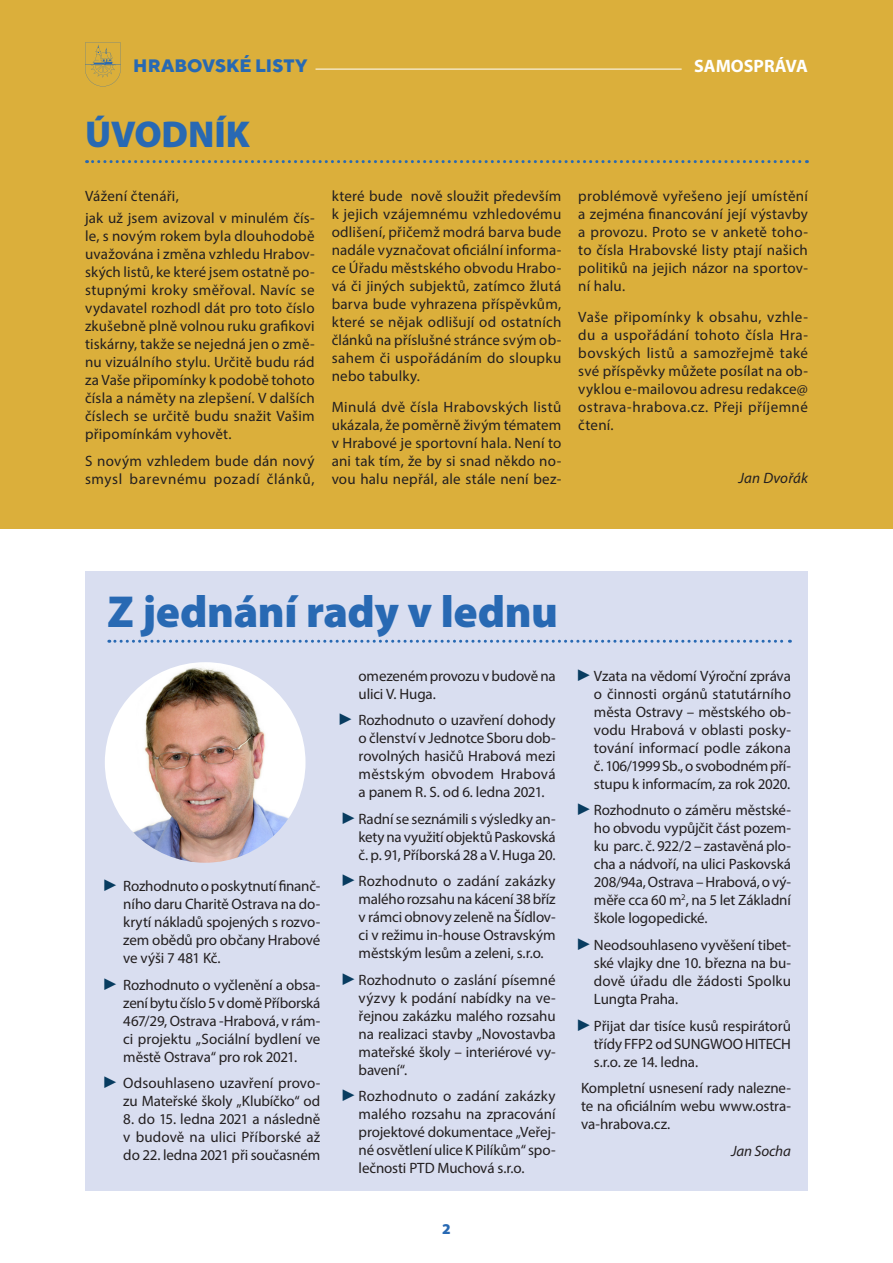
<style>
.page{position:relative;width:893px;height:1263px;background:#fff}
.page>*{position:absolute;margin:0;border:0;box-sizing:border-box;transform-origin:0 0}
.t1{font:900 45px "Myriad Pro";letter-spacing:-.01em;color:#2869b3}
.t2{font:900 37.5px "Myriad Pro";letter-spacing:-.005em;color:#2869b3}
.t3{font:800 18px "TT Norms";letter-spacing:.005em;color:#2869b3}
.t4{font:700 18px "Myriad Pro";color:#fff}
.t5{font:15px/18px "Myriad Pro";color:#231f20;text-align:justify}
.t6{font:15px/18px "Myriad Pro";letter-spacing:.04em;color:#231f20}
.t7{font:italic 15px "Myriad Pro";letter-spacing:.015em;color:#231f20}
.t8{font:italic 15px "Myriad Pro";letter-spacing:-.005em;color:#231f20}
.t9{font:900 15px "Myriad Pro";color:#2869b3}
.s1{font-family:"Times New Roman";font-size:16.5px;color:#083c60}
</style>
<div class="page">
<div style="left:85px;top:571px;width:723px;height:620px;background:#d9def0"></div>
<div style="left:0;top:0;width:893px;height:528px;background:#dbaf3b"></div>
<svg style="left:109px;top:640px;width:681px;height:3px"></svg>
<hr style="left:315px;top:69px;width:367px;height:1px;background:#fff">
<svg style="left:85px;top:43px;width:36px;height:43px"></svg>
<svg style="left:87px;top:160px;width:720px;height:3px"></svg>
<img style="left:105px;top:662px;width:201px;height:201px;border-radius:100px">
<p class="t3" style="left:133px;top:54px;width:176px">HRABOVSKÉ LISTY</p>
<p class="t4" style="left:694px;top:54px;width:115px">SAMOSPRÁVA</p>
<h2 class="t2" style="left:85px;top:113px;width:166px">ÚVODNÍK</h2>
<p class="t5" style="left:85px;top:184px;width:231px;line-height:22.2px">Vážení čtenáři,<br>jak už jsem avizoval v minulém čís-</p>
<p class="t5" style="left:85px;top:227px;width:231px">le, s novým rokem byla dlouhodobě uvažována i změna vzhledu Hrabov&shy;ských listů, ke které jsem ostatně po&shy;stupnými kroky směřoval. Navíc se vydavatel rozhodl dát pro toto číslo zkušebně plně volnou ruku grafikovi tiskárny, takže se nejedná jen o změ&shy;nu vizuálního stylu. Určitě budu rád za Vaše připomínky k podobě tohoto čísla a náměty na zlepšení. V dalších číslech se určitě budu snažit Vašim připomínkám vyhovět.</p>
<p class="t6" style="left:85px;top:451px;width:231px">S novým vzhledem bude dán nový smysl barevnému pozadí článků,</p>
<p class="t5" style="left:332px;top:187px;width:231px">které bude nově sloužit především k jejich vzájemnému vzhledovému odlišení, přičemž modrá barva bude nadále vyznačovat oficiální informa&shy;ce Úřadu městského obvodu Hrabo&shy;vá či jiných subjektů, zatímco žlutá barva bude vyhrazena příspěvkům, které se nějak odlišují od ostatních článků na příslušné stránce svým ob&shy;sahem či uspořádáním do sloupku nebo tabulky.</p>
<p class="t5" style="left:332px;top:397px;width:231px">Minulá dvě čísla Hrabovských listů ukázala, že poměrně živým tématem v Hrabové je sportovní hala. Není to ani tak tím, že by si snad někdo no&shy;vou halu nepřál, ale stále není bez-</p>
<p class="t5" style="left:578px;top:187px;width:231px">problémově vyřešeno její umístění a zejména financování její výstavby a provozu. Proto se v anketě toho&shy;to čísla Hrabovské listy ptají našich politiků na jejich názor na sportov&shy;ní halu.</p>
<p class="t5" style="left:578px;top:307px;width:231px">Vaše připomínky k obsahu, vzhle&shy;du a uspořádání tohoto čísla Hra&shy;bovských listů a samozřejmě také své příspěvky můžete posílat na ob&shy;vyklou e-mailovou adresu redakce@ ostrava-hrabova.cz. Přeji příjemné čtení.</p>
<p class="t7" style="left:738px;top:468px;width:71px">Jan Dvořák</p>
<h1 class="t1" style="left:107px;top:586px;width:452px">Z jednání rady v lednu</h1>
<p class="t5" style="left:123px;top:877px;width:199px;text-indent:-21px"><span class="s1">►</span> Rozhodnuto o poskytnutí finanč&shy;ního daru Charitě Ostrava na do&shy;krytí nákladů spojených s rozvo&shy;zem obědů pro občany Hrabové ve výši 7 481 Kč.</p>
<p class="t5" style="left:123px;top:975px;width:199px;text-indent:-21px"><span class="s1">►</span> Rozhodnuto o vyčlenění a obsa&shy;zení bytu číslo 5 v domě Příborská 467/29, Ostrava -Hrabová, v rám&shy;ci projektu „Sociální bydlení ve městě Ostrava“ pro rok 2021.</p>
<p class="t5" style="left:102px;top:1074px;width:220px;text-align:right"><span class="s1">►</span> Odsouhlaseno uzavření provo&shy;zu Mateřské školy „Klubíčko“ od</p>
<p class="t5" style="left:123px;top:1110px;width:199px">8. do 15. ledna 2021 a následně v budově na ulici Příborské až do 22. ledna 2021 při současném</p>
<p class="t5" style="left:359px;top:666px;width:199px">omezeném provozu v budově na ulici V. Huga.</p>
<p class="t5" style="left:359px;top:711px;width:199px;text-indent:-21px"><span class="s1">►</span> Rozhodnuto o uzavření dohody o členství v Jednotce Sboru dob&shy;rovolných hasičů Hrabová mezi městským obvodem Hrabová a panem R. S. od 6. ledna 2021.</p>
<p class="t5" style="left:359px;top:809px;width:199px;text-indent:-18px"><span class="s1">►</span>Radní se seznámili s výsledky an&shy;kety na využití objektů Paskovská č. p. 91, Příborská 28 a V. Huga 20.</p>
<p class="t5" style="left:359px;top:872px;width:199px;text-indent:-18px"><span class="s1">►</span>Rozhodnuto o zadání zakázky malého rozsahu na kácení 38 bříz v rámci obnovy zeleně na Šídlov&shy;ci v režimu in-house Ostravským městským lesům a zeleni, s.r.o.</p>
<p class="t5" style="left:359px;top:970px;width:199px;text-indent:-18px"><span class="s1">►</span>Rozhodnuto o zaslání písemné výzvy k podání nabídky na ve&shy;řejnou zakázku malého rozsahu na realizaci stavby „Novostavba mateřské školy – interiérové vy&shy;bavení“.</p>
<p class="t5" style="left:359px;top:1087px;width:199px;text-indent:-18px"><span class="s1">►</span>Rozhodnuto o zadání zakázky malého rozsahu na zpracování projektové dokumentace „Veřej&shy;né osvětlení ulice K Pilíkům“ spo&shy;lečnosti PTD Muchová s.r.o.</p>
<p class="t9" style="left:442px;top:1220px;width:10px">2</p>
<p class="t5" style="left:594px;top:667px;width:199px;text-indent:-18px"><span class="s1">►</span>Vzata na vědomí Výroční zpráva o činnosti orgánů statutárního města Ostravy – městského ob&shy;vodu Hrabová v oblasti posky&shy;tování informací podle zákona č. 106/1999 Sb., o svobodném pří&shy;stupu k informacím, za rok 2020.</p>
<p class="t5" style="left:594px;top:801px;width:199px;text-indent:-18px"><span class="s1">►</span>Rozhodnuto o záměru městské&shy;ho obvodu vypůjčit část pozem&shy;ku parc. č. 922/2 – zastavěná plo&shy;cha a nádvoří, na ulici Paskovská 208/94a, Ostrava – Hrabová, o vý&shy;měře cca 60 m<sup>2</sup>, na 5 let Základní škole logopedické.</p>
<p class="t5" style="left:594px;top:936px;width:199px;text-indent:-18px"><span class="s1">►</span>Neodsouhlaseno vyvěšení tibet&shy;ské vlajky dne 10. března na bu&shy;dově úřadu dle žádosti Spolku Lungta Praha.</p>
<p class="t5" style="left:594px;top:1016px;width:199px;text-indent:-18px"><span class="s1">►</span>Přijat dar tisíce kusů respirátorů třídy FFP2 od SUNGWOO HITECH s.r.o. ze 14. ledna.</p>
<p class="t5" style="left:581px;top:1079px;width:211px">Kompletní usnesení rady nalezne&shy;te na oficiálním webu www.ostra&shy;va-hrabova.cz.</p>
<p class="t8" style="left:731px;top:1141px;width:61px">Jan Socha</p>
</div>
